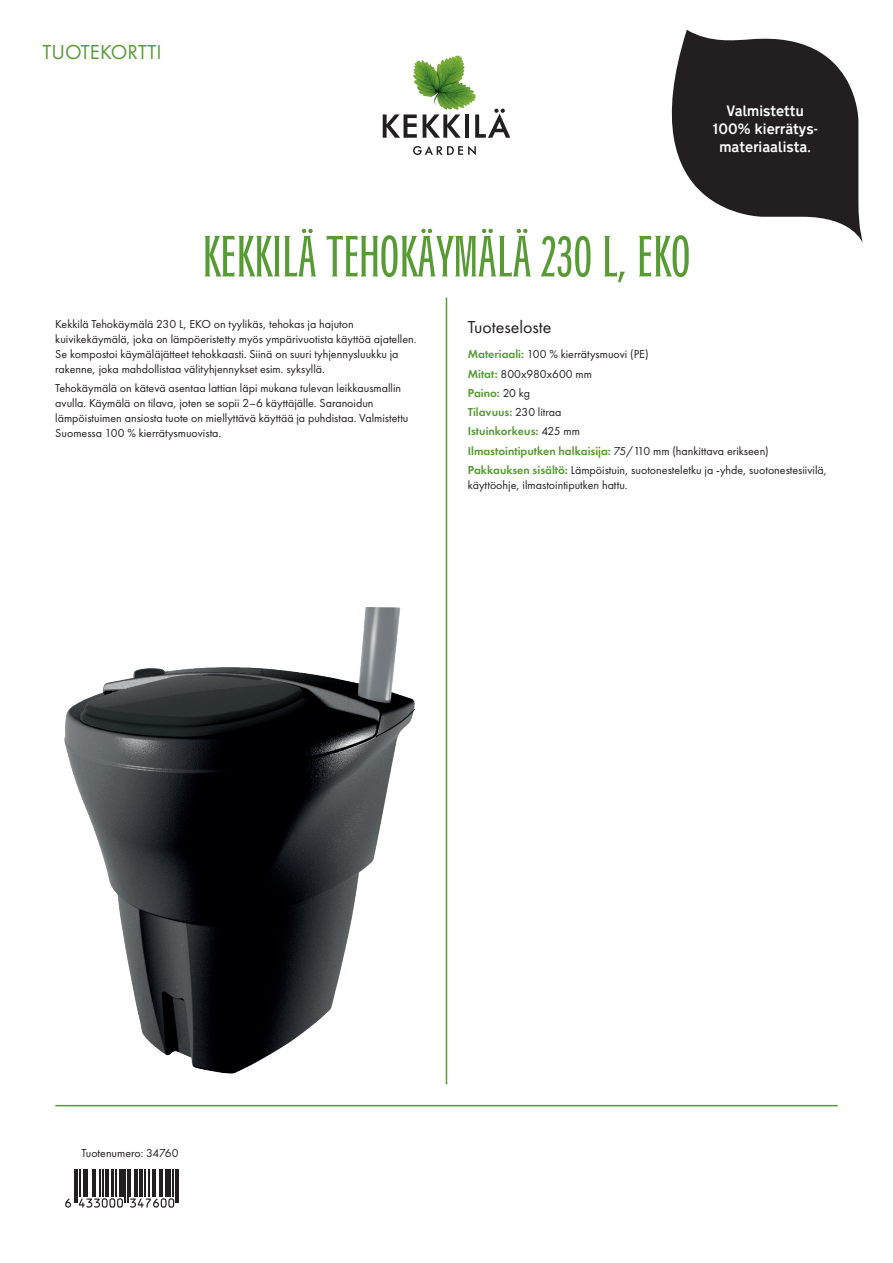
<style>
.page{position:relative;width:893px;height:1263px;background:#fff}
.page>*{position:absolute;margin:0;border:0;box-sizing:border-box;transform-origin:0 0}
.t1{font:54px "Baltra GD";color:#589b35}
.t2{font:21px "Futura PT";color:#589b35}
.t3{font:18px "Futura PT";color:#231f20}
.t4{font:500 13.5px/18px "Transport New";color:#fff;text-align:center}
.t5{font:12px/15px "Futura PT";color:#231f20}
.s1{font-weight:600;color:#589b35}
</style>
<div class="page">
<hr style="left:446px;top:298px;width:1px;height:786px;background:#589b35">
<hr style="left:55px;top:1105px;width:783px;height:1px;background:#589b35">
<img style="left:415px;top:55px;width:44px;height:17px">
<svg style="left:383px;top:114px;width:34px;height:24px"></svg>
<svg style="left:423px;top:114px;width:38px;height:24px"></svg>
<hr style="left:465px;top:114px;width:4px;height:24px;background:#231f20">
<svg style="left:475px;top:109px;width:35px;height:29px"></svg>
<svg style="left:413px;top:146px;width:63px;height:9px"></svg>
<svg style="left:65px;top:1198px;width:6px;height:9px"></svg>
<hr style="left:75px;top:1169px;width:1px;height:33px;background:#231f20">
<hr style="left:77px;top:1169px;width:1px;height:33px;background:#231f20">
<svg style="left:79px;top:1169px;width:95px;height:38px"></svg>
<hr style="left:175px;top:1169px;width:1px;height:33px;background:#231f20">
<hr style="left:177px;top:1169px;width:1px;height:33px;background:#231f20">
<svg style="left:671px;top:30px;width:192px;height:213px;fill:#231f20"></svg>
<img style="left:64px;top:608px;width:351px;height:466px">
<h2 class="t2" style="left:43px;top:39px;width:121px">TUOTEKORTTI</h2>
<p class="t4" style="left:712px;top:101px;width:107px">Valmistettu<br>100% kierrätys&shy;materiaalista.</p>
<h1 class="t1" style="left:202px;top:225px;width:490px">KEKKILÄ TEHOKÄYMÄLÄ 230 L, EKO</h1>
<p class="t5" style="left:55px;top:316px;width:363px">Kekkilä Tehokäymälä 230 L, EKO on tyylikäs, tehokas ja hajuton kuivikekäymälä, joka on lämpöeristetty myös ympärivuotista käyttöä ajatellen.<br>Se kompostoi käymäläjätteet tehokkaasti. Siinä on suuri tyhjennysluukku ja rakenne, joka mahdollistaa välityhjennykset esim. syksyllä.</p>
<p class="t5" style="left:55px;top:381px;width:355px">Tehokäymälä on kätevä asentaa lattian läpi mukana tulevan leikkausmallin avulla. Käymälä on tilava, joten se sopii 2–6 käyttäjälle. Saranoidun lämpöistuimen ansiosta tuote on miellyttävä käyttää ja puhdistaa. Valmistettu Suomessa 100 % kierrätysmuovista.</p>
<h3 class="t3" style="left:468px;top:316px;width:85px">Tuoteseloste</h3>
<p class="t5" style="left:468px;top:345px;width:361px;line-height:19.2px"><span class="s1">Materiaali:</span> 100 % kierrätysmuovi (PE)<br><span class="s1">Mitat:</span> 800x980x600 mm<br><span class="s1">Paino:</span> 20 kg<br><span class="s1">Tilavuus:</span> 230 litraa<br><span class="s1">Istuinkorkeus:</span> 425 mm<br><span class="s1">Ilmastointiputken halkaisija:</span> 75/110 mm (hankittava erikseen)<br><span class="s1">Pakkauksen sisältö:</span> Lämpöistuin, suotonesteletku ja -yhde, suotonestesiivilä,</p>
<p class="t5" style="left:468px;top:477px;width:161px">käyttöohje, ilmastointiputken hattu.</p>
<p class="t5" style="left:82px;top:1145px;width:99px">Tuotenumero: 34760</p>
</div>
